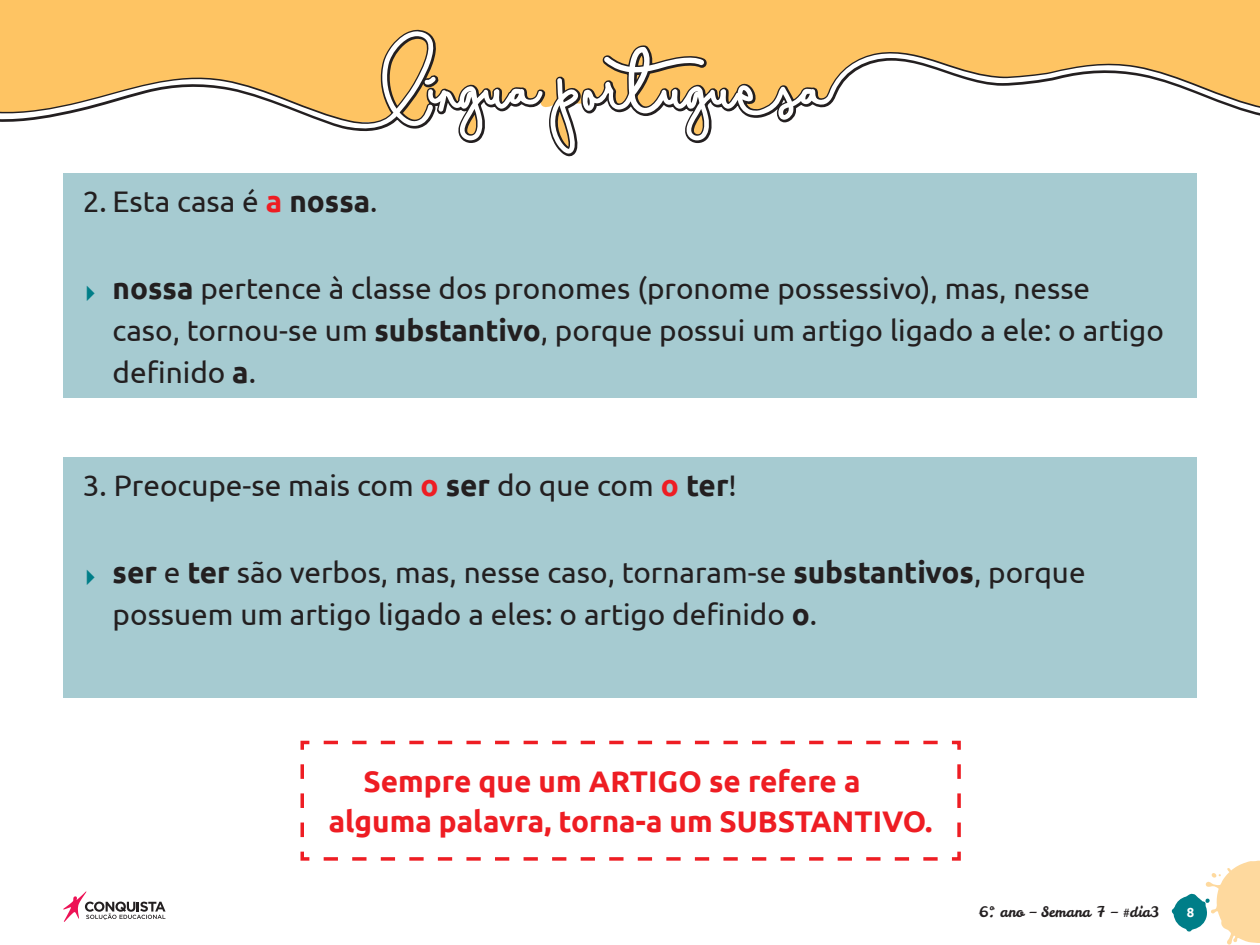
<style>
.page{position:relative;width:1260px;height:945px;background:#fff}
.page>*{position:absolute;margin:0;border:0;box-sizing:border-box;transform-origin:0 0}
.t1{font:29.75px/42px "Ubuntu";color:#231f20}
.t2{font:700 29.75px/40.2px "Ubuntu";color:#ee1d23}
.t3{font:14.35px "Leckerli One";color:#231f20}
.t4{font:700 13.12px "Ubuntu";color:#fff}
.s1{font-weight:700;color:#ee1d23}
.s2{font-weight:700}
</style>
<div class="page">
<svg style="left:1172px;top:861px;width:88px;height:84px"></svg>
<svg style="left:63px;top:891px;width:103px;height:31px"></svg>
<svg style="left:0;top:0;width:1260px;height:157px;background:#fdc970"></svg>
<svg style="left:0;top:31px;width:1260px;height:123px"></svg>
<div style="left:63px;top:174px;width:1134px;height:224px;background:#a6cbd1"></div>
<div style="left:63px;top:458px;width:1134px;height:240px;background:#a6cbd1"></div>
<svg style="left:300px;top:740px;width:661px;height:121px"></svg>
<p class="t1" style="left:83px;top:179px;width:296px">2. Esta casa é <span class="s1">a</span> <span class="s2">nossa</span>.</p>
<p class="t1" style="left:113px;top:267px;width:1053px"><span class="s2">nossa</span> pertence à classe dos pronomes (pronome possessivo), mas, nesse caso, tornou-se um <span class="s2">substantivo</span>, porque possui um artigo ligado a ele: o artigo definido <span class="s2">a</span>.</p>
<p class="t1" style="left:83px;top:463px;width:655px">3. Preocupe-se mais com <span class="s1">o</span> <span class="s2">ser</span> do que com <span class="s1">o</span> <span class="s2">ter</span>!</p>
<p class="t1" style="left:113px;top:551px;width:975px"><span class="s2">ser</span> e <span class="s2">ter</span> são verbos, mas, nesse caso, tornaram-se <span class="s2">substantivos</span>, porque possuem um artigo ligado a eles: o artigo definido <span class="s2">o</span>.</p>
<p class="t2" style="left:329px;top:761px;width:605px;text-indent:35px">Sempre que um ARTIGO se refere a alguma palavra, torna-a um SUBSTANTIVO.</p>
<p class="t3" style="left:978px;top:903px;width:183px">6º. ano – Semana 7 – #dia3</p>
<p class="t4" style="left:1187px;top:905px;width:9px">8</p>
</div>
